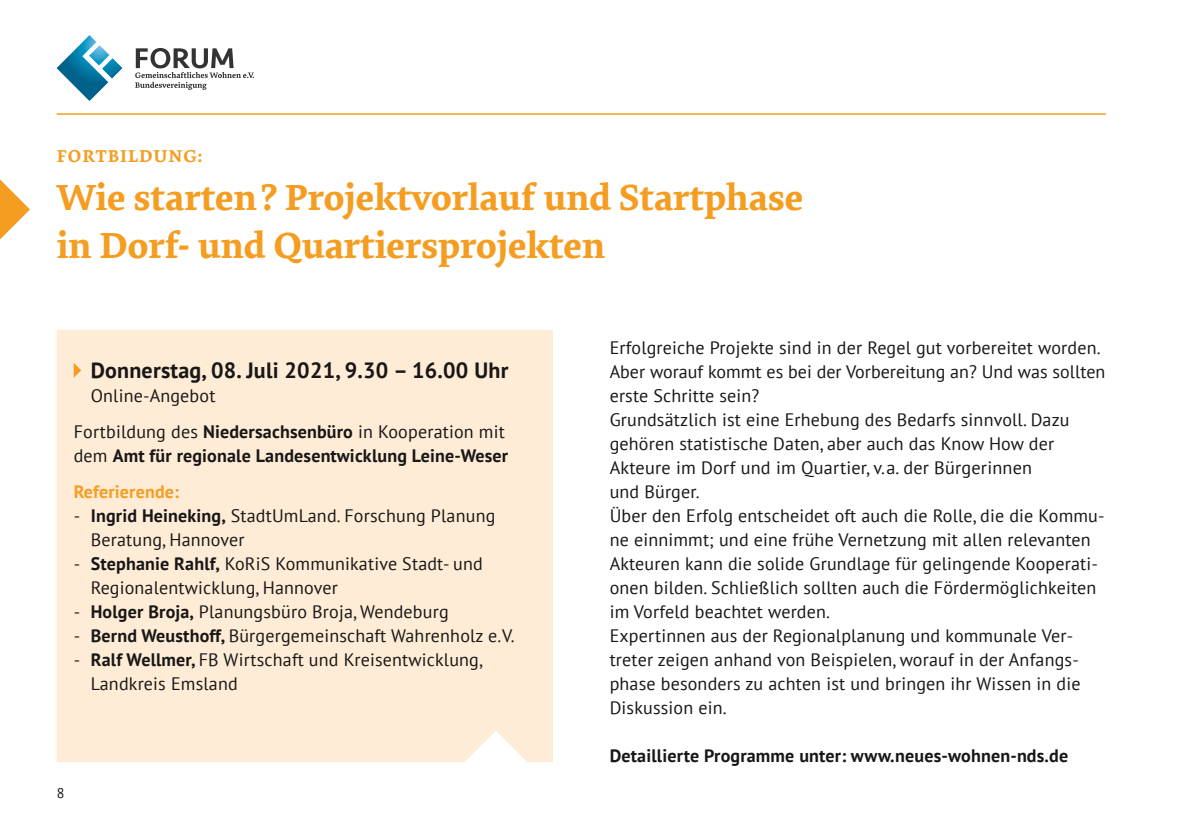
<style>
.page{position:relative;width:1191px;height:840px;background:#fff}
.page>*{position:absolute;margin:0;border:0;box-sizing:border-box;transform-origin:0 0}
.H1-Headline_9_pt{font:700 38px/48px "Elena Basic";color:#f59d21}
.Datum{font:700 22px "PT Sans";letter-spacing:.01em;color:#181716}
.Fließtext{font:18px/24px "PT Sans";letter-spacing:.01em;color:#181716}
.Fließtext_Kasten_mit_Abstand{font:700 18px/24px "PT Sans";letter-spacing:.01em;color:#181716}
.Fließtext-2{font:700 18px "PT Sans";letter-spacing:.01em;color:#181716}
.Adresse_Kasten{font:18px "PT Sans";letter-spacing:.01em;color:#181716}
.Kasten_Überschrift_orange{font:700 18px "PT Sans";letter-spacing:.01em;color:#f59d21}
.H1-Headline_9_pt-2{font:700 18px "Elena Basic";letter-spacing:.06em;color:#f59d21}
.t1{font:14px "PT Sans";color:#181716}
.s1{font-weight:400}
.s2{font-weight:700}
</style>
<div class="page">
<hr style="left:57px;top:113px;width:1049px;height:2px;background:#f59d21">
<svg style="left:135px;top:48px;width:119px;height:42px"></svg>
<svg style="left:57px;top:35px;width:65px;height:66px"></svg>
<div style="left:57px;top:330px;width:496px;height:431px;background:#feecd7"></div>
<svg style="left:74px;top:362px;width:7px;height:15px"></svg>
<svg style="left:0;top:179px;width:30px;height:60px"></svg>
<h1 class="H1-Headline_9_pt-2" style="left:57px;top:142px;width:147px">FORTBILDUNG:</h1>
<h1 class="H1-Headline_9_pt" style="left:57px;top:170px;width:748px">Wie starten? Projektvorlauf und Startphase in Dorf- und Quartiersprojekten</h1>
<h2 class="Datum" style="left:91px;top:355px;width:419px">Donnerstag, 08. Juli 2021, 9.30 – 16.00 Uhr</h2>
<p class="Adresse_Kasten" style="left:91px;top:383px;width:126px">Online-Angebot</p>
<p class="Fließtext_Kasten_mit_Abstand" style="left:74px;top:419px;width:436px"><span class="s1">Fortbildung des</span> Niedersachsenbüro <span class="s1">in Kooperation mit dem</span> Amt für regionale Landesentwicklung Leine-Weser</p>
<h3 class="Kasten_Überschrift_orange" style="left:74px;top:479px;width:107px">Referierende:</h3>
<p class="Fließtext" style="left:91px;top:503px;width:406px;text-indent:-17px">- <span class="s2">Ingrid Heineking,</span> StadtUmLand. Forschung Planung<br>Beratung, Hannover</p>
<p class="Fließtext" style="left:91px;top:551px;width:393px;text-indent:-17px">- <span class="s2">Stephanie Rahlf,</span> KoRiS Kommunikative Stadt- und<br>Regionalentwicklung, Hannover</p>
<p class="Fließtext" style="left:74px;top:599px;width:376px">- <span class="s2">Holger Broja,</span> Planungsbüro Broja, Wendeburg</p>
<p class="Fließtext" style="left:74px;top:623px;width:442px">- <span class="s2">Bernd Weusthoff,</span> Bürgergemeinschaft Wahrenholz e.V.</p>
<p class="Fließtext" style="left:91px;top:647px;width:393px;text-indent:-17px">- <span class="s2">Ralf Wellmer,</span> FB Wirtschaft und Kreisentwicklung,<br>Landkreis Emsland</p>
<p class="t1" style="left:57px;top:783px;width:9px">8</p>
<p class="Fließtext" style="left:609px;top:335px;width:497px">Erfolgreiche Projekte sind in der Regel gut vorbereitet worden.<br>Aber worauf kommt es bei der Vorbereitung an? Und was sollten erste Schritte sein?</p>
<p class="Fließtext" style="left:609px;top:407px;width:461px">Grundsätzlich ist eine Erhebung des Bedarfs sinnvoll. Dazu gehören statistische Daten, aber auch das Know How der Akteure im Dorf und im Quartier, v.a. der Bürgerinnen<br>und Bürger.</p>
<p class="Fließtext" style="left:609px;top:503px;width:496px">Über den Erfolg entscheidet oft auch die Rolle, die die Kommu&shy;ne einnimmt; und eine frühe Vernetzung mit allen relevanten Akteuren kann die solide Grundlage für gelingende Kooperati&shy;onen bilden. Schließlich sollten auch die Fördermöglichkeiten im Vorfeld beachtet werden.</p>
<p class="Fließtext" style="left:609px;top:623px;width:472px">Expertinnen aus der Regionalplanung und kommunale Ver&shy;treter zeigen anhand von Beispielen, worauf in der Anfangs&shy;phase besonders zu achten ist und bringen ihr Wissen in die Diskussion ein.</p>
<p class="Fließtext-2" style="left:609px;top:743px;width:460px">Detaillierte Programme unter: www.neues-wohnen-nds.de</p>
</div>
